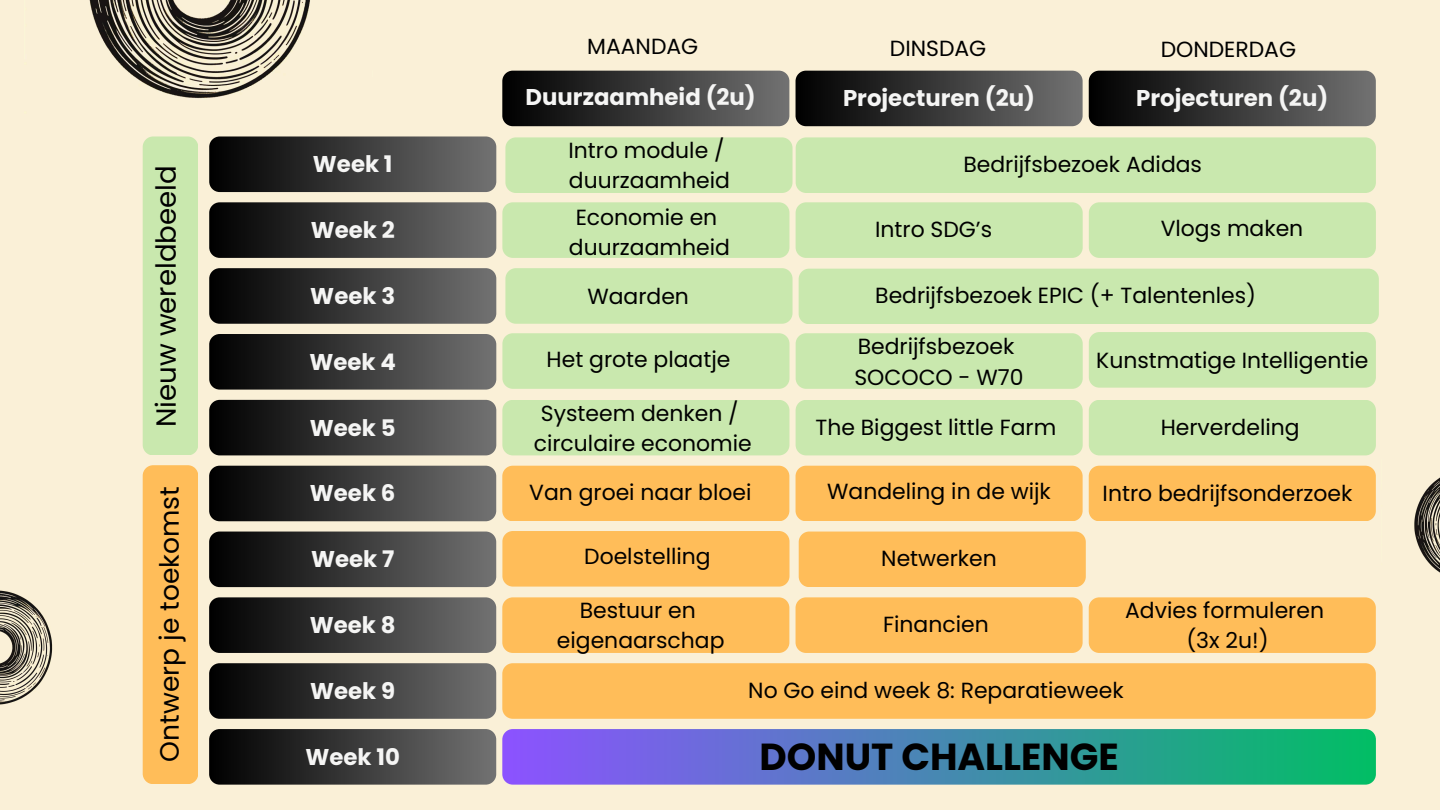
<style>
.page{position:relative;width:1440px;height:810px;background:#faf0d7}
.page>*{position:absolute;margin:0;border:0;box-sizing:border-box;transform-origin:0 0}
.t1{font:700 37.6px "Poppins";color:#000}
.t2{font:27.6px "Poppins";color:#000}
.t3{font:26.5px "Poppins";color:#000}
.t4{font:700 22.8px "Poppins";color:#f5f5f4}
.t5{font:21.9px "Poppins";color:#000}
</style>
<div class="page">
<div style="left:209px;top:466px;width:287px;height:55px;background:linear-gradient(to right,#000,#727272);border-radius:10px"></div>
<div style="left:209px;top:532px;width:287px;height:55px;background:linear-gradient(to right,#000,#727272);border-radius:10px"></div>
<div style="left:209px;top:597px;width:287px;height:56px;background:linear-gradient(to right,#000,#727272);border-radius:10px"></div>
<div style="left:209px;top:663px;width:287px;height:56px;background:linear-gradient(to right,#000,#727272);border-radius:10px"></div>
<div style="left:209px;top:729px;width:287px;height:56px;background:linear-gradient(to right,#000,#727272);border-radius:10px"></div>
<div style="left:502px;top:466px;width:287px;height:55px;background:#ffbd59;border-radius:10px"></div>
<div style="left:502px;top:597px;width:287px;height:56px;background:#ffbd59;border-radius:10px"></div>
<div style="left:502px;top:663px;width:874px;height:56px;background:#ffbd59;border-radius:10px"></div>
<div style="left:502px;top:729px;width:874px;height:56px;background:linear-gradient(to right,#8c52ff,#01be64);border-radius:10px"></div>
<div style="left:502px;top:71px;width:287px;height:55px;background:linear-gradient(to right,#000,#727272);border-radius:10px"></div>
<div style="left:796px;top:466px;width:287px;height:55px;background:#ffbd59;border-radius:10px"></div>
<div style="left:796px;top:597px;width:287px;height:56px;background:#ffbd59;border-radius:10px"></div>
<div style="left:796px;top:71px;width:287px;height:55px;background:linear-gradient(to right,#000,#727272);border-radius:10px"></div>
<div style="left:1089px;top:466px;width:287px;height:55px;background:#ffbd59;border-radius:10px"></div>
<div style="left:799px;top:532px;width:287px;height:55px;background:#ffbd59;border-radius:10px"></div>
<div style="left:1089px;top:597px;width:287px;height:56px;background:#ffbd59;border-radius:10px"></div>
<div style="left:1089px;top:71px;width:287px;height:55px;background:linear-gradient(to right,#000,#727272);border-radius:10px"></div>
<div style="left:209px;top:136px;width:287px;height:56px;background:linear-gradient(to right,#000,#727272);border-radius:10px"></div>
<div style="left:209px;top:202px;width:287px;height:56px;background:linear-gradient(to right,#000,#727272);border-radius:10px"></div>
<div style="left:209px;top:268px;width:287px;height:56px;background:linear-gradient(to right,#000,#727272);border-radius:10px"></div>
<div style="left:209px;top:334px;width:287px;height:56px;background:linear-gradient(to right,#000,#727272);border-radius:10px"></div>
<div style="left:209px;top:400px;width:287px;height:55px;background:linear-gradient(to right,#000,#727272);border-radius:10px"></div>
<div style="left:796px;top:137px;width:580px;height:56px;background:#c9e8ae;border-radius:10px"></div>
<div style="left:502px;top:202px;width:287px;height:56px;background:#c9e8ae;border-radius:10px"></div>
<div style="left:505px;top:268px;width:288px;height:56px;background:#c9e8ae;border-radius:10px"></div>
<div style="left:502px;top:400px;width:287px;height:55px;background:#c9e8ae;border-radius:10px"></div>
<div style="left:796px;top:202px;width:287px;height:56px;background:#c9e8ae;border-radius:10px"></div>
<div style="left:796px;top:400px;width:287px;height:55px;background:#c9e8ae;border-radius:10px"></div>
<div style="left:505px;top:137px;width:288px;height:56px;background:#c9e8ae;border-radius:10px"></div>
<div style="left:1089px;top:202px;width:287px;height:56px;background:#c9e8ae;border-radius:10px"></div>
<div style="left:1089px;top:400px;width:287px;height:55px;background:#c9e8ae;border-radius:10px"></div>
<div style="left:143px;top:137px;width:55px;height:318px;background:#c9e8ae;border-radius:10px"></div>
<div style="left:143px;top:465px;width:55px;height:319px;background:#ffbd59;border-radius:10px"></div>
<img style="left:24px;top:0;width:348px;height:126px">
<img style="left:0;top:563px;width:84px;height:156px">
<img style="left:1382px;top:441px;width:58px;height:155px">
<div style="left:799px;top:269px;width:580px;height:55px;background:#c9e8ae;border-radius:10px"></div>
<div style="left:502px;top:333px;width:288px;height:56px;background:#c9e8ae;border-radius:10px"></div>
<div style="left:796px;top:333px;width:287px;height:56px;background:#c9e8ae;border-radius:10px"></div>
<div style="left:1089px;top:332px;width:287px;height:56px;background:#c9e8ae;border-radius:10px"></div>
<div style="left:502px;top:531px;width:288px;height:56px;background:#ffbd59;border-radius:10px"></div>
<p class="t2" style="left:147px;top:427px;width:263px;rotate:-90deg">Nieuw wereldbeeld</p>
<p class="t3" style="left:151px;top:762px;width:277px;rotate:-90deg">Ontwerp je toekomst</p>
<h4 class="t4" style="left:313px;top:148px;width:81px">Week 1</h4>
<h4 class="t4" style="left:311px;top:214px;width:86px">Week 2</h4>
<h4 class="t4" style="left:310px;top:280px;width:86px">Week 3</h4>
<h4 class="t4" style="left:310px;top:346px;width:88px">Week 4</h4>
<h4 class="t4" style="left:310px;top:412px;width:87px">Week 5</h4>
<h3 class="t4" style="left:310px;top:477px;width:87px">Week 6</h3>
<h3 class="t4" style="left:311px;top:543px;width:85px">Week 7</h3>
<h4 class="t4" style="left:310px;top:609px;width:87px">Week 8</h4>
<h4 class="t4" style="left:310px;top:675px;width:87px">Week 9</h4>
<h4 class="t4" style="left:305px;top:741px;width:96px">Week 10</h4>
<p class="t5" style="left:587px;top:31px;width:113px">MAANDAG</p>
<p class="t5" style="left:890px;top:33px;width:98px">DINSDAG</p>
<p class="t5" style="left:1161px;top:34px;width:137px">DONDERDAG</p>
<p class="t4" style="left:526px;top:81px;width:232px">Duurzaamheid (2u)</p>
<h2 class="t4" style="left:843px;top:82px;width:193px">Projecturen (2u)</h2>
<h2 class="t4" style="left:1136px;top:82px;width:193px">Projecturen (2u)</h2>
<h4 class="t5" style="left:568px;top:135px;width:158px">Intro module /</h4>
<h4 class="t5" style="left:569px;top:165px;width:162px">duurzaamheid</h4>
<h4 class="t5" style="left:963px;top:149px;width:240px">Bedrijfsbezoek Adidas</h4>
<p class="t5" style="left:576px;top:202px;width:143px">Economie en</p>
<p class="t5" style="left:569px;top:232px;width:162px">duurzaamheid</p>
<p class="t5" style="left:587px;top:281px;width:103px">Waarden</p>
<p class="t5" style="left:875px;top:280px;width:383px">Bedrijfsbezoek EPIC (+ Talentenles)</p>
<h4 class="t5" style="left:875px;top:214px;width:119px">Intro SDG’s</h4>
<h4 class="t5" style="left:1161px;top:213px;width:144px">Vlogs maken</h4>
<p class="t5" style="left:547px;top:344px;width:185px">Het grote plaatje</p>
<p class="t5" style="left:858px;top:331px;width:158px">Bedrijfsbezoek</p>
<p class="t5" style="left:854px;top:362px;width:171px">SOCOCO - W70</p>
<p class="t5" style="left:1096px;top:345px;width:274px">Kunstmatige Intelligentie</p>
<p class="t5" style="left:541px;top:398px;width:199px">Systeem denken /</p>
<p class="t5" style="left:534px;top:428px;width:219px">circulaire economie</p>
<p class="t5" style="left:529px;top:477px;width:224px">Van groei naar bloei</p>
<p class="t5" style="left:827px;top:476px;width:225px">Wandeling in de wijk</p>
<p class="t5" style="left:1103px;top:478px;width:251px">Intro bedrijfsonderzoek</p>
<p class="t5" style="left:816px;top:412px;width:242px">The Biggest little Farm</p>
<p class="t5" style="left:1161px;top:412px;width:140px">Herverdeling</p>
<p class="t5" style="left:584px;top:541px;width:128px">Doelstelling</p>
<p class="t5" style="left:580px;top:595px;width:118px">Bestuur en</p>
<p class="t5" style="left:557px;top:625px;width:169px">eigenaarschap</p>
<p class="t5" style="left:881px;top:543px;width:117px">Netwerken</p>
<p class="t5" style="left:883px;top:609px;width:107px">Financien</p>
<p class="t5" style="left:1125px;top:595px;width:200px">Advies formuleren</p>
<p class="t5" style="left:1186px;top:625px;width:84px">(3x 2u!)</p>
<p class="t5" style="left:748px;top:675px;width:377px">No Go eind week 8: Reparatieweek</p>
<p class="t1" style="left:759px;top:730px;width:361px">DONUT CHALLENGE</p>
</div>
